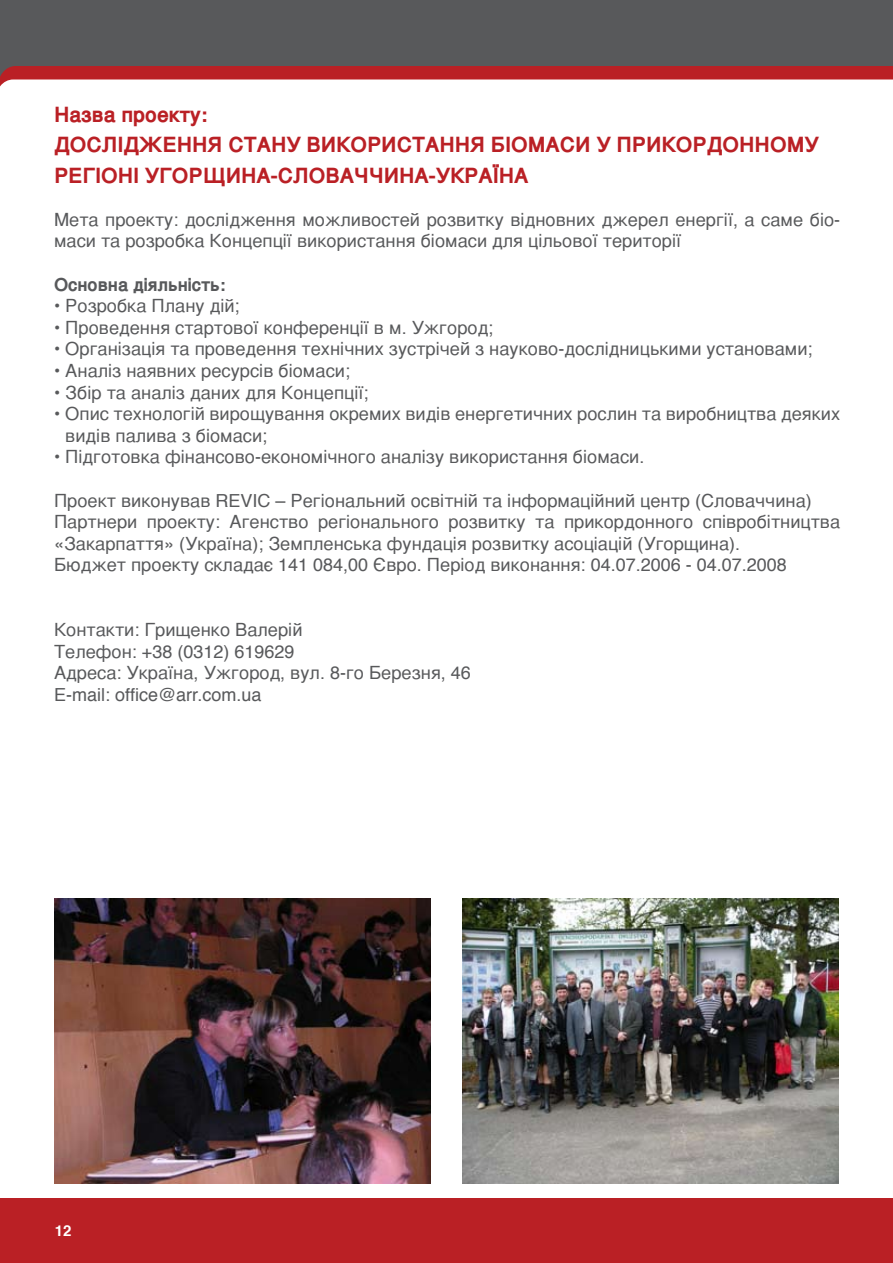
<style>
.page{position:relative;width:893px;height:1263px;background:#fff}
.page>*{position:absolute;margin:0;border:0;box-sizing:border-box;transform-origin:0 0}
.t1{font:700 21px/30px "Helvetica";color:#ba2025}
.t2{font:18px/21.6px "Helvetica";color:#58595b}
.t3{font:700 18px "Helvetica";color:#58595b}
.t4{font:700 15px "Helvetica";color:#fff}
</style>
<div class="page">
<div style="left:0;top:0;width:893px;height:158px;background:#58595b"></div>
<svg style="left:0;top:66px;width:893px;height:14px;background:#bb272c"></svg>
<div style="left:0;top:80px;width:893px;height:78px;background:#fff"></div>
<div style="left:0;top:1199px;width:893px;height:64px;background:#ba2025"></div>
<img style="left:54px;top:898px;width:376px;height:285px">
<img style="left:463px;top:898px;width:376px;height:285px">
<p class="t1" style="left:54px;top:99px;width:766px">Назва проекту:<br>ДОСЛІДЖЕННЯ СТАНУ ВИКОРИСТАННЯ БІОМАСИ У ПРИКОРДОННОМУ<br>РЕГІОНІ УГОРЩИНА-СЛОВАЧЧИНА-УКРАЇНА</p>
<p class="t2" style="left:54px;top:208px;width:788px">Мета проекту: дослідження можливостей розвитку відновних джерел енергії, а саме біо&shy;маси та розробка Концепції використання біомаси для цільової території</p>
<p class="t3" style="left:54px;top:268px;width:173px">Основна діяльність:</p>
<p class="t2" style="left:54px;top:294px;width:187px">• Розробка Плану дій;</p>
<p class="t2" style="left:54px;top:316px;width:441px">• Проведення стартової конференції в м. Ужгород;</p>
<p class="t2" style="left:54px;top:338px;width:760px">• Організація та проведення технічних зустрічей з науково-дослідницькими установами;</p>
<p class="t2" style="left:54px;top:359px;width:297px">• Аналіз наявних ресурсів біомаси;</p>
<p class="t2" style="left:54px;top:381px;width:316px">• Збір та аналіз даних для Концепції;</p>
<p class="t2" style="left:65px;top:402px;width:776px;text-indent:-11px">• Опис технологій вирощування окремих видів енергетичних рослин та виробництва деяких видів палива з біомаси;</p>
<p class="t2" style="left:54px;top:446px;width:592px">• Підготовка фінансово-економічного аналізу використання біомаси.</p>
<p class="t2" style="left:54px;top:489px;width:788px">Проект виконував REVIC – Регіональний освітній та інформаційний центр (Словаччина)<br>Партнери проекту: Агенство регіонального розвитку та прикордонного співробітництва «Закарпаття» (Україна); Земпленська фундація розвитку асоціацій (Угорщина).<br>Бюджет проекту складає 141 084,00 Євро. Період виконання: 04.07.2006 - 04.07.2008</p>
<p class="t2" style="left:54px;top:618px;width:418px">Контакти: Грищенко Валерій<br>Телефон: +38 (0312) 619629<br>Адреса: Україна, Ужгород, вул. 8-го Березня, 46<br>E-mail: office@arr.com.ua</p>
<p class="t4" style="left:55px;top:1217px;width:18px">12</p>
</div>
